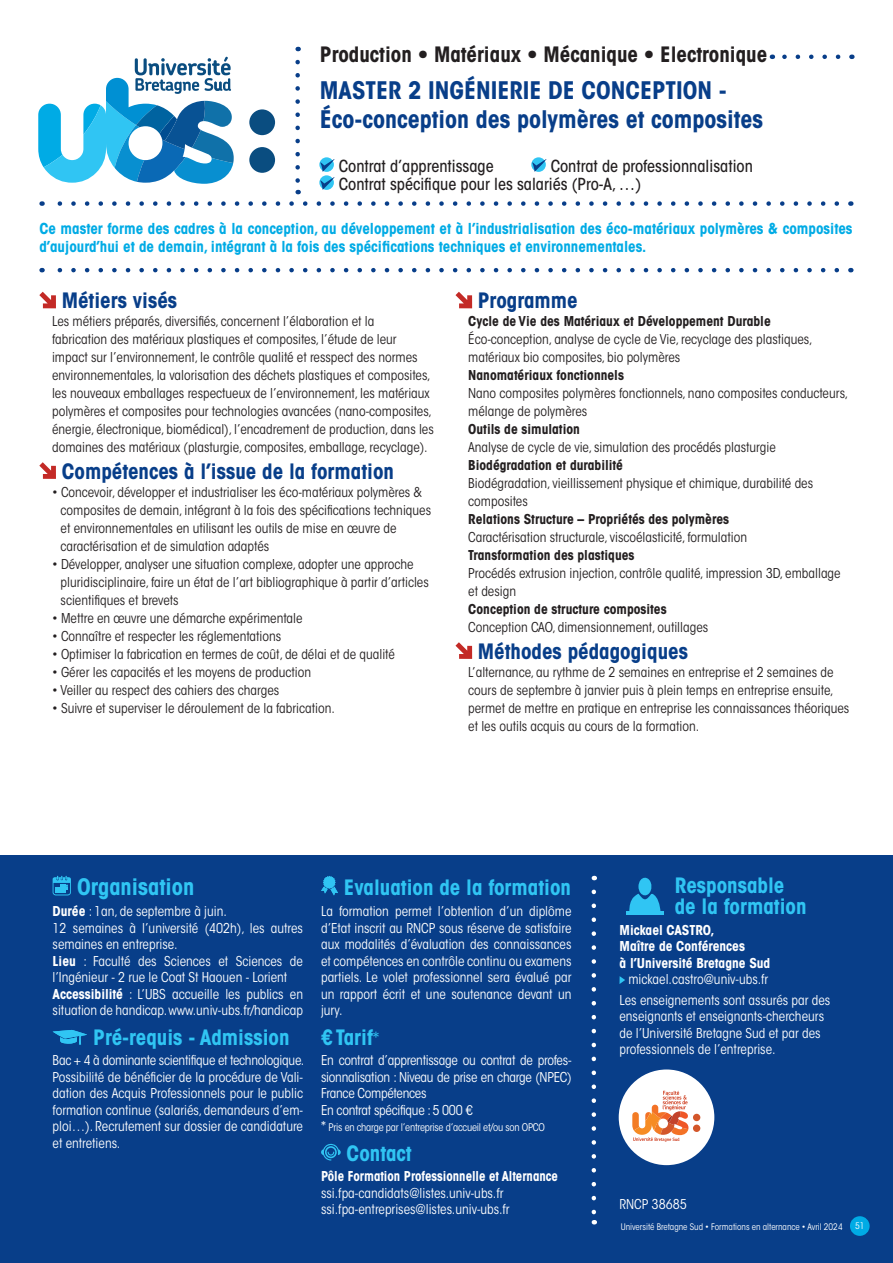
<style>
.page{position:relative;width:893px;height:1263px;background:#fff}
.page>*{position:absolute;margin:0;border:0;box-sizing:border-box;transform-origin:0 0}
.t1{font:700 condensed 24px/28.8px "ITC Avant Garde Std";color:#083e89}
.t2{font:700 condensed 22.5px "ITC Avant Garde Std";color:#30c5f3}
.t3{font:700 condensed 21px/21px "ITC Avant Garde Std";color:#30c5f3}
.t4{font:700 condensed 21px "ITC Avant Garde Std";color:#083e89}
.t5{font:700 condensed 21px "ITC Avant Garde Std";color:#231f20}
.t6{font:500 condensed 16.5px/18px "ITC Avant Garde Std";color:#231f20}
.t7{font:700 condensed 15px/18px "ITC Avant Garde Std";color:#00abe5}
.t8{font:condensed 13.5px/18px "ITC Avant Garde Std";color:#231f20}
.t9{font:condensed 13.5px/16.5px "ITC Avant Garde Std";color:#fff}
.t10{font:700 condensed 13.5px "ITC Avant Garde Std";color:#231f20}
.t11{font:condensed 13.5px/16.5px "ITC Avant Garde Std";letter-spacing:-.02em;color:#fff}
.t12{font:700 condensed 13.5px/16.5px "ITC Avant Garde Std";color:#fff}
.t13{font:700 condensed 13.5px "ITC Avant Garde Std";color:#fff;scale:.95 1}
.t14{font:condensed 10.5px "ITC Avant Garde Std";letter-spacing:-.02em;color:#fff}
.t15{font:condensed 9px "ITC Avant Garde Std";color:#fff}
.s1{font-weight:700}
.s2{font-weight:400;font-size:18px}
.s3{font-size:13.5px}
</style>
<div class="page">
<div style="left:0;top:855px;width:893px;height:408px;background:#083e89"></div>
<div style="left:249px;top:109px;width:26px;height:26px;background:#0a4d80;border-radius:50%"></div>
<div style="left:249px;top:147px;width:26px;height:26px;background:#0a4d80;border-radius:50%"></div>
<svg style="left:38px;top:57px;width:196px;height:127px"></svg>
<svg style="left:295px;top:62px;width:5px;height:132px"></svg>
<svg style="left:592px;top:892px;width:4px;height:332px"></svg>
<svg style="left:42px;top:201px;width:795px;height:5px"></svg>
<svg style="left:629px;top:877px;width:32px;height:34px"></svg>
<hr style="left:626px;top:911px;width:38px;height:4px;background:#30c5f3">
<div style="left:850px;top:1216px;width:20px;height:20px;background:#00abe5;border-radius:50%"></div>
<svg style="left:53px;top:876px;width:18px;height:19px"></svg>
<svg style="left:53px;top:1030px;width:34px;height:14px"></svg>
<svg style="left:321px;top:876px;width:17px;height:19px"></svg>
<svg style="left:321px;top:1144px;width:20px;height:16px"></svg>
<svg style="left:39px;top:292px;width:17px;height:16px"></svg>
<svg style="left:39px;top:462px;width:17px;height:17px"></svg>
<svg style="left:455px;top:292px;width:17px;height:16px"></svg>
<svg style="left:455px;top:642px;width:17px;height:17px"></svg>
<svg style="left:532px;top:158px;width:15px;height:14px"></svg>
<svg style="left:320px;top:158px;width:15px;height:32px"></svg>
<svg style="left:619px;top:976px;width:6px;height:8px"></svg>
<svg style="left:42px;top:268px;width:795px;height:4px"></svg>
<div style="left:619px;top:1069px;width:95px;height:96px;background:#fff;border-radius:50%"></div>
<div style="left:693px;top:1114px;width:7px;height:7px;background:#d3562a;border-radius:50%"></div>
<div style="left:693px;top:1124px;width:7px;height:8px;background:#d3562a;border-radius:50%"></div>
<svg style="left:632px;top:1091px;width:56px;height:51px"></svg>
<svg style="left:772px;top:55px;width:66px;height:4px"></svg>
<h3 class="t5" style="left:320px;top:41px;width:449px">Production • Matériaux • Mécanique • Electronique</h3>
<h1 class="t1" style="left:320px;top:75px;width:444px">MASTER 2 INGÉNIERIE DE CONCEPTION -<br>Éco-conception des polymères et composites</h1>
<p class="t6" style="left:339px;top:157px;width:156px">Contrat d’apprentissage</p>
<p class="t6" style="left:339px;top:157px;width:416px;text-indent:212px">Contrat de professionnalisation<br>Contrat spécifique pour les salariés (Pro-A, …)</p>
<p class="t7" style="left:39px;top:219px;width:815px">Ce master forme des cadres à la conception, au développement et à l’industrialisation des éco-matériaux polymères &amp; composites d’aujourd’hui et de demain, intégrant à la fois des spécifications techniques et environnementales.</p>
<h3 class="t4" style="left:62px;top:287px;width:117px">Métiers visés</h3>
<p class="t8" style="left:52px;top:313px;width:383px">Les métiers préparés, diversifiés, concernent l’élaboration et la<br>fabrication des matériaux plastiques et composites, l’étude de leur impact sur l’environnement, le contrôle qualité et resspect des normes environnementales, la valorisation des déchets plastiques et composites, les nouveaux emballages respectueux de l’environnement, les matériaux polymères et composites pour technologies avancées (nano-composites, énergie, électronique, biomédical), l’encadrement de production, dans les domaines des matériaux (plasturgie, composites, emballage, recyclage).</p>
<h3 class="t4" style="left:62px;top:458px;width:334px">Compétences à l’issue de la formation</h3>
<p class="t8" style="left:61px;top:483px;width:372px;text-indent:-9px">• Concevoir, développer et industrialiser les éco-matériaux polymères &amp; composites de demain, intégrant à la fois des spécifications techniques et environnementales en utilisant les outils de mise en œuvre de caractérisation et de simulation adaptés</p>
<p class="t8" style="left:61px;top:555px;width:370px;text-indent:-9px">• Développer, analyser une situation complexe, adopter une approche pluridisciplinaire, faire un état de l’art bibliographique à partir d’articles scientifiques et brevets</p>
<p class="t8" style="left:52px;top:609px;width:252px">• Mettre en œuvre une démarche expérimentale</p>
<p class="t8" style="left:52px;top:627px;width:231px">• Connaître et respecter les réglementations</p>
<p class="t8" style="left:52px;top:645px;width:344px">• Optimiser la fabrication en termes de coût, de délai et de qualité</p>
<p class="t8" style="left:52px;top:663px;width:260px">• Gérer les capacités et les moyens de production</p>
<p class="t8" style="left:52px;top:681px;width:229px">• Veiller au respect des cahiers des charges</p>
<p class="t8" style="left:52px;top:699px;width:284px">• Suivre et superviser le déroulement de la fabrication.</p>
<h3 class="t4" style="left:478px;top:287px;width:101px">Programme</h3>
<p class="t10" style="left:468px;top:313px;width:304px">Cycle de Vie des Matériaux et Développement Durable</p>
<p class="t8" style="left:468px;top:330px;width:346px">Éco-conception, analyse de cycle de Vie, recyclage des plastiques, matériaux bio composites, bio polymères</p>
<p class="t10" style="left:468px;top:367px;width:157px">Nanomatériaux fonctionnels</p>
<p class="t8" style="left:468px;top:384px;width:382px">Nano composites polymères fonctionnels, nano composites conducteurs, mélange de polymères</p>
<p class="t10" style="left:468px;top:421px;width:113px">Outils de simulation</p>
<p class="t8" style="left:468px;top:438px;width:309px">Analyse de cycle de vie, simulation des procédés plasturgie</p>
<p class="t10" style="left:468px;top:457px;width:156px">Biodégradation et durabilité</p>
<p class="t8" style="left:468px;top:474px;width:346px">Biodégradation, vieillissement physique et chimique, durabilité des composites</p>
<p class="t10" style="left:468px;top:511px;width:262px">Relations Structure – Propriétés des polymères</p>
<p class="t8" style="left:468px;top:528px;width:280px">Caractérisation structurale, viscoélasticité, formulation</p>
<p class="t10" style="left:468px;top:547px;width:168px">Transformation des plastiques</p>
<p class="t8" style="left:468px;top:564px;width:374px">Procédés extrusion injection, contrôle qualité, impression 3D, emballage et design</p>
<p class="t10" style="left:468px;top:601px;width:200px">Conception de structure composites</p>
<p class="t8" style="left:468px;top:618px;width:241px">Conception CAO, dimensionnement, outillages</p>
<h3 class="t4" style="left:478px;top:638px;width:211px">Méthodes pédagogiques</h3>
<p class="t8" style="left:468px;top:663px;width:383px">L’alternance, au rythme de 2 semaines en entreprise et 2 semaines de cours de septembre à janvier puis à plein temps en entreprise ensuite, permet de mettre en pratique en entreprise les connaissances théoriques et les outils acquis au cours de la formation.</p>
<h2 class="t2" style="left:77px;top:873px;width:119px">Organisation</h2>
<p class="t9" style="left:53px;top:903px;width:252px"><span class="s1">Durée</span> : 1an, de septembre à juin.<br>12 semaines à l’université (402h), les autres semaines en entreprise.<br><span class="s1">Lieu</span> : Faculté des Sciences et Sciences de l’Ingénieur - 2 rue le Coat St Haouen - Lorient <span class="s1">Accessibilité</span> : L’UBS accueille les publics en situation de handicap. www.univ-ubs.fr/handicap</p>
<h3 class="t3" style="left:93px;top:1026px;width:198px">Pré-requis - Admission</h3>
<p class="t9" style="left:53px;top:1052px;width:253px;text-align:justify">Bac + 4 à dominante scientifique et technologique.<br>Possibilité de bénéficier de la procédure de Vali&shy;dation des Acquis Professionnels pour le public formation continue (salariés, demandeurs d’em&shy;ploi…). Recrutement sur dossier de candidature et entretiens.</p>
<h3 class="t3" style="left:344px;top:877px;width:229px">Evaluation de la formation</h3>
<p class="t9" style="left:321px;top:903px;width:252px;text-align:justify">La formation permet l’obtention d’un diplôme d’Etat inscrit au RNCP sous réserve de satisfaire aux modalités d’évaluation des connaissances et compétences en contrôle continu ou examens partiels. Le volet professionnel sera évalué par un rapport écrit et une soutenance devant un jury.</p>
<h3 class="t3" style="left:321px;top:1026px;width:60px">€ Tarif<span class="s2">*</span></h3>
<p class="t11" style="left:321px;top:1052px;width:252px">En contrat d’apprentissage ou contrat de profes&shy;sionnalisation : Niveau de prise en charge (NPEC)<br>France Compétences<br>En contrat spécifique : 5 000 €</p>
<p class="t14" style="left:321px;top:1121px;width:225px"><span class="s3">*</span> Pris en charge par l’entreprise d’accueil et/ou son OPCO</p>
<h3 class="t3" style="left:347px;top:1142px;width:67px">Contact</h3>
<p class="t13" style="left:321px;top:1168px;width:251px">Pôle Formation Professionnelle et Alternance</p>
<p class="t9" style="left:321px;top:1185px;width:190px">ssi.fpa-candidats@listes.univ-ubs.fr ssi.fpa-entreprises@listes.univ-ubs.fr</p>
<h3 class="t3" style="left:675px;top:874px;width:133px">Responsable de la formation</h3>
<p class="t12" style="left:619px;top:921px;width:152px">Mickael CASTRO,<br>Maître de Conférences<br>à l’Université Bretagne Sud</p>
<p class="t9" style="left:619px;top:969px;width:212px;line-height:20.7px;text-indent:9px">mickael.castro@univ-ubs.fr<br>Les enseignements sont assurés par des</p>
<p class="t9" style="left:619px;top:1008px;width:206px">enseignants et enseignants-chercheurs de l’Université Bretagne Sud et par des professionnels de l’entreprise.</p>
<p class="t9" style="left:619px;top:1196px;width:69px">RNCP 38685</p>
<p class="t15" style="left:621px;top:1221px;width:223px">Université Bretagne Sud • Formations en alternance • Avril 2024</p>
<p class="t15" style="left:855px;top:1220px;width:11px">51</p>
</div>
